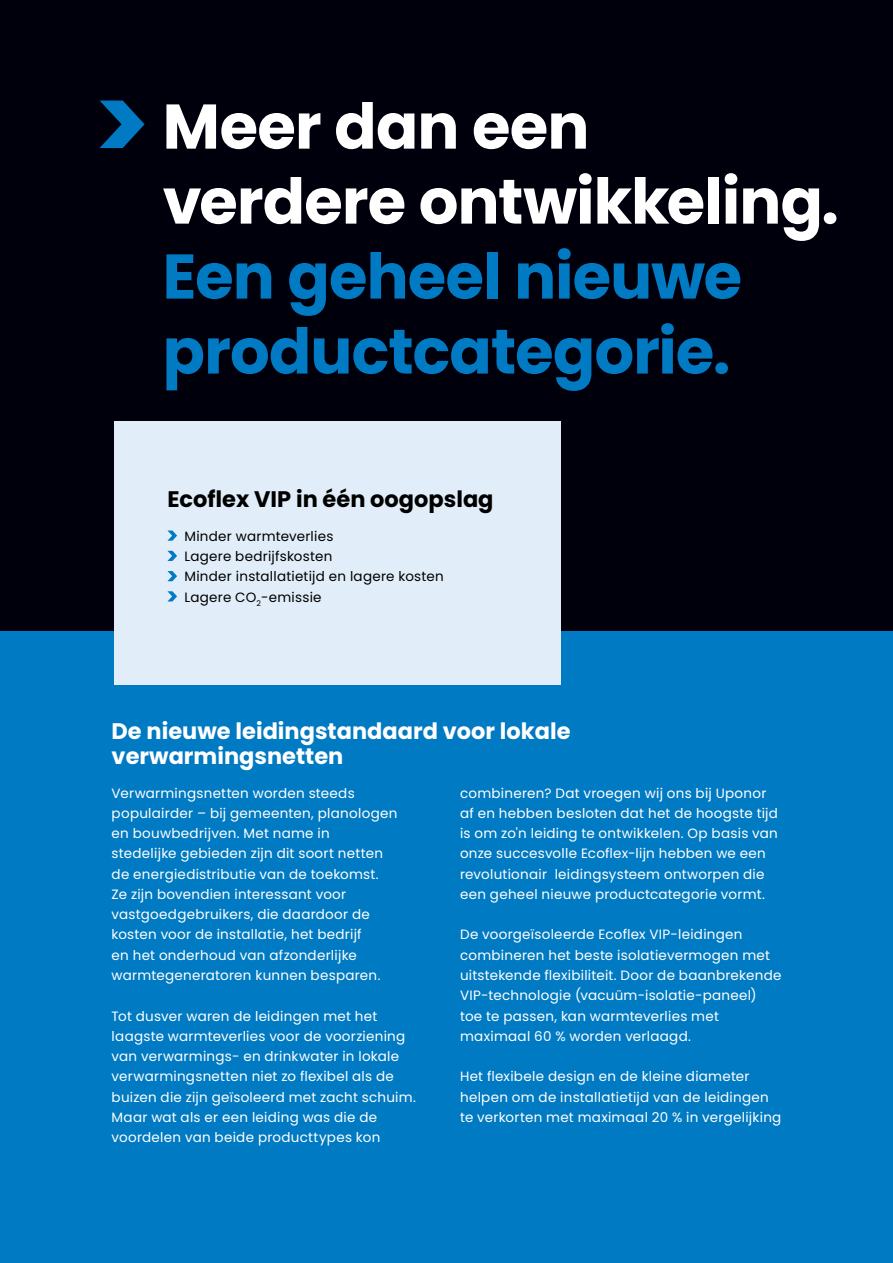
<style>
.page{position:relative;width:893px;height:1263px;background:#00000d}
.page>*{position:absolute;margin:0;border:0;box-sizing:border-box;transform-origin:0 0}
.t1{font:700 63px/75px "Poppins";letter-spacing:-.015em;color:#007ac2}
.t2{font:700 63px/75px "Poppins";letter-spacing:-.015em;color:#fff}
.t3{font:700 22.5px/24.8px "Poppins";color:#fff}
.t4{font:700 22.5px "Poppins";color:#000}
.t5{font:13.5px/20.2px "Poppins";letter-spacing:.02em;color:#fff}
.t6{font:13.5px/20.2px "Poppins";letter-spacing:.02em;color:#000}
</style>
<div class="page">
<div style="left:0;top:631px;width:893px;height:632px;background:#007ac2"></div>
<div style="left:114px;top:421px;width:447px;height:263px;background:#e1eef9"></div>
<svg style="left:100px;top:101px;width:45px;height:47px"></svg>
<svg style="left:167px;top:530px;width:10px;height:11px"></svg>
<svg style="left:167px;top:551px;width:10px;height:10px"></svg>
<svg style="left:167px;top:571px;width:10px;height:10px"></svg>
<svg style="left:167px;top:591px;width:10px;height:10px"></svg>
<h1 class="t2" style="left:163px;top:89px;width:678px">Meer dan een verdere ontwikkeling.</h1>
<h1 class="t1" style="left:163px;top:239px;width:581px">Een geheel nieuwe productcategorie.</h1>
<h2 class="t4" style="left:167px;top:486px;width:328px">Ecoflex VIP in één oogopslag</h2>
<p class="t6" style="left:184px;top:526px;width:261px">Minder warmteverlies<br>Lagere bedrijfskosten<br>Minder installatietijd en lagere kosten<br>Lagere CO<sub>2</sub>-emissie</p>
<h2 class="t3" style="left:112px;top:719px;width:460px">De nieuwe leidingstandaard voor lokale verwarmingsnetten</h2>
<p class="t5" style="left:112px;top:783px;width:287px">Verwarmingsnetten worden steeds populairder – bij gemeenten, planologen en bouwbedrijven. Met name in stedelijke gebieden zijn dit soort netten de energiedistributie van de toekomst.<br>Ze zijn bovendien interessant voor vastgoedgebruikers, die daardoor de kosten voor de installatie, het bedrijf<br>en het onderhoud van afzonderlijke warmtegeneratoren kunnen besparen.</p>
<p class="t5" style="left:112px;top:1006px;width:306px">Tot dusver waren de leidingen met het laagste warmteverlies voor de voorziening van verwarmings- en drinkwater in lokale verwarmingsnetten niet zo flexibel als de buizen die zijn geïsoleerd met zacht schuim.<br>Maar wat als er een leiding was die de voordelen van beide producttypes kon</p>
<p class="t5" style="left:460px;top:783px;width:319px">combineren? Dat vroegen wij ons bij Uponor af en hebben besloten dat het de hoogste tijd is om zo'n leiding te ontwikkelen. Op basis van onze succesvolle Ecoflex-lijn hebben we een revolutionair leidingsysteem ontworpen die een geheel nieuwe productcategorie vormt.</p>
<p class="t5" style="left:460px;top:925px;width:323px">De voorgeïsoleerde Ecoflex VIP-leidingen combineren het beste isolatievermogen met uitstekende flexibiliteit. Door de baanbrekende VIP-technologie (vacuüm-isolatie-paneel) toe te passen, kan warmteverlies met maximaal 60 % worden verlaagd.</p>
<p class="t5" style="left:460px;top:1066px;width:323px">Het flexibele design en de kleine diameter helpen om de installatietijd van de leidingen te verkorten met maximaal 20 % in vergelijking</p>
</div>
